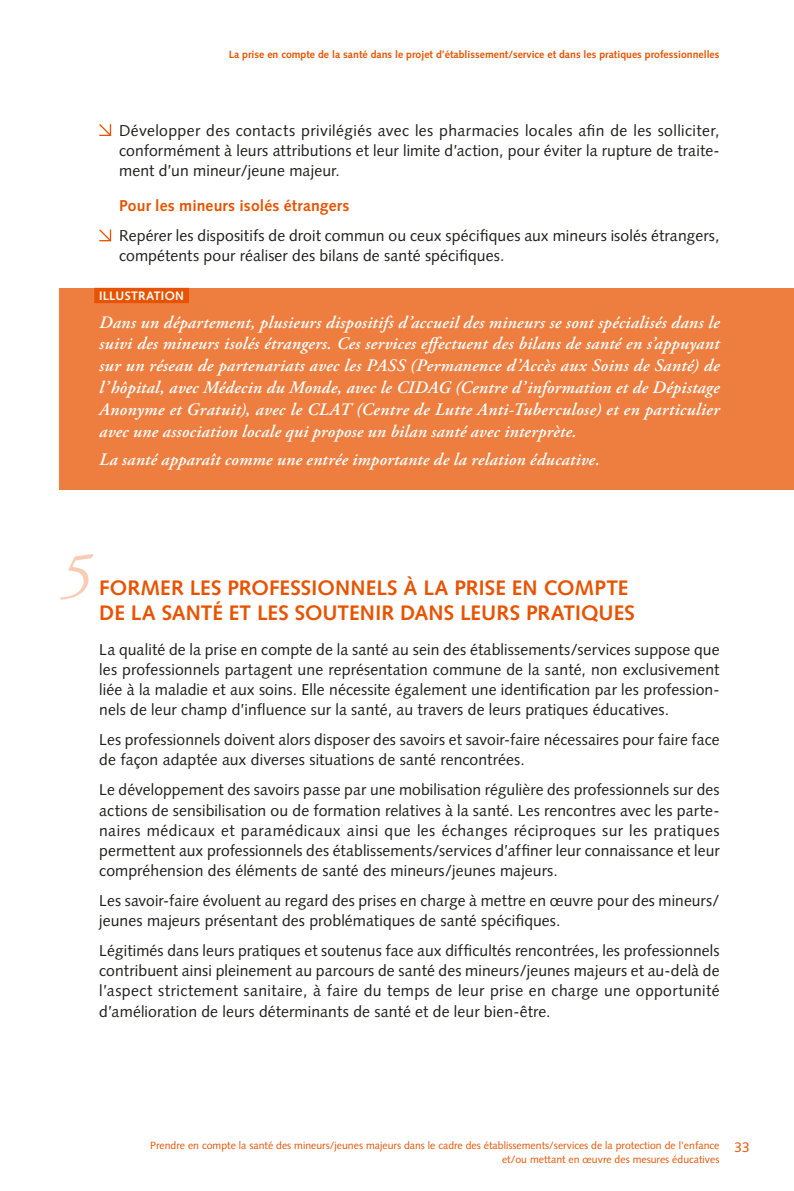
<style>
.page{position:relative;width:794px;height:1191px;background:#fff}
.page>*{position:absolute;margin:0;border:0;box-sizing:border-box;transform-origin:0 0}
.t1{font:italic 63px "Adobe Garamond Pro";color:#f8cbb3}
.t2{font:700 21px/24.5px "Syntax";letter-spacing:.005em;color:#e75300}
.t3{font:italic 600 17.5px/21.9px "Adobe Garamond Pro";letter-spacing:.01em;color:#fff;text-align:justify}
.t4{font:15.75px/20.1px "Syntax";letter-spacing:.005em;color:#1d1d1b;text-align:justify}
.t5{font:14px "Syntax";color:#e75300}
.t6{font:700 12.25px "Syntax";letter-spacing:.025em;color:#fff}
.t7{font:10.5px/14px "Syntax";color:#e75300;text-align:right}
.t8{font:700 10.5px "Syntax";color:#e75300}
.s1{font-weight:700;color:#e75300}
</style>
<div class="page">
<svg style="left:99px;top:124px;width:13px;height:12px"></svg>
<svg style="left:99px;top:229px;width:13px;height:13px"></svg>
<div style="left:60px;top:288px;width:734px;height:201px;background:#ed7e40"></div>
<div style="left:94px;top:288px;width:95px;height:15px;background:#e75300"></div>
<p class="t8" style="left:229px;top:48px;width:492px">La prise en compte de la santé dans le projet d’établissement/service et dans les pratiques professionnelles</p>
<p class="t4" style="left:119px;top:121px;width:602px">Développer des contacts privilégiés avec les pharmacies locales afin de les solliciter, conformément à leurs attributions et leur limite d’action, pour éviter la rupture de traite&shy;ment d’un mineur/jeune majeur.</p>
<p class="t4" style="left:119px;top:191px;width:602px;line-height:30.1px"><span class="s1">Pour les mineurs isolés étrangers<br></span>Repérer les dispositifs de droit commun ou ceux spécifiques aux mineurs isolés étrangers,</p>
<p class="t4" style="left:119px;top:246px;width:387px">compétents pour réaliser des bilans de santé spécifiques.</p>
<p class="t6" style="left:99px;top:288px;width:86px">ILLUSTRATION</p>
<p class="t3" style="left:99px;top:312px;width:622px">Dans un département, plusieurs dispositifs d’accueil des mineurs se sont spécialisés dans le suivi des mineurs isolés étrangers. Ces services effectuent des bilans de santé en s’appuyant sur un réseau de partenariats avec les PASS (Permanence d’Accès aux Soins de Santé) de l’hôpital, avec Médecin du Monde, avec le CIDAG (Centre d’information et de Dépistage Anonyme et Gratuit), avec le CLAT (Centre de Lutte Anti-Tuberculose) et en particulier avec une association locale qui propose un bilan santé avec interprète.</p>
<p class="t3" style="left:99px;top:449px;width:502px">La santé apparaît comme une entrée importante de la relation éducative.</p>
<p class="t1" style="left:60px;top:537px;width:33px">5</p>
<p class="t2" style="left:99px;top:576px;width:537px">FORMER LES PROFESSIONNELS À LA PRISE EN COMPTE<br>DE LA SANTÉ ET LES SOUTENIR DANS LEURS PRATIQUES</p>
<p class="t4" style="left:99px;top:639px;width:622px">La qualité de la prise en compte de la santé au sein des établissements/services suppose que les professionnels partagent une représentation commune de la santé, non exclusivement liée à la maladie et aux soins. Elle nécessite également une identification par les profession&shy;nels de leur champ d’influence sur la santé, au travers de leurs pratiques éducatives.</p>
<p class="t4" style="left:99px;top:730px;width:622px">Les professionnels doivent alors disposer des savoirs et savoir-faire nécessaires pour faire face de façon adaptée aux diverses situations de santé rencontrées.</p>
<p class="t4" style="left:99px;top:780px;width:622px">Le développement des savoirs passe par une mobilisation régulière des professionnels sur des actions de sensibilisation ou de formation relatives à la santé. Les rencontres avec les parte&shy;naires médicaux et paramédicaux ainsi que les échanges réciproques sur les pratiques permettent aux professionnels des établissements/services d’affiner leur connaissance et leur compréhension des éléments de santé des mineurs/jeunes majeurs.</p>
<p class="t4" style="left:99px;top:890px;width:622px">Les savoir-faire évoluent au regard des prises en charge à mettre en œuvre pour des mineurs/ jeunes majeurs présentant des problématiques de santé spécifiques.</p>
<p class="t4" style="left:99px;top:940px;width:622px">Légitimés dans leurs pratiques et soutenus face aux difficultés rencontrées, les professionnels contribuent ainsi pleinement au parcours de santé des mineurs/jeunes majeurs et au-delà de l’aspect strictement sanitaire, à faire du temps de leur prise en charge une opportunité d’amélioration de leurs déterminants de santé et de leur bien-être.</p>
<p class="t7" style="left:150px;top:1138px;width:571px">Prendre en compte la santé des mineurs/jeunes majeurs dans le cadre des établissements/services de la protection de l’enfance et/ou mettant en œuvre des mesures éducatives</p>
<p class="t5" style="left:734px;top:1138px;width:17px">33</p>
</div>
